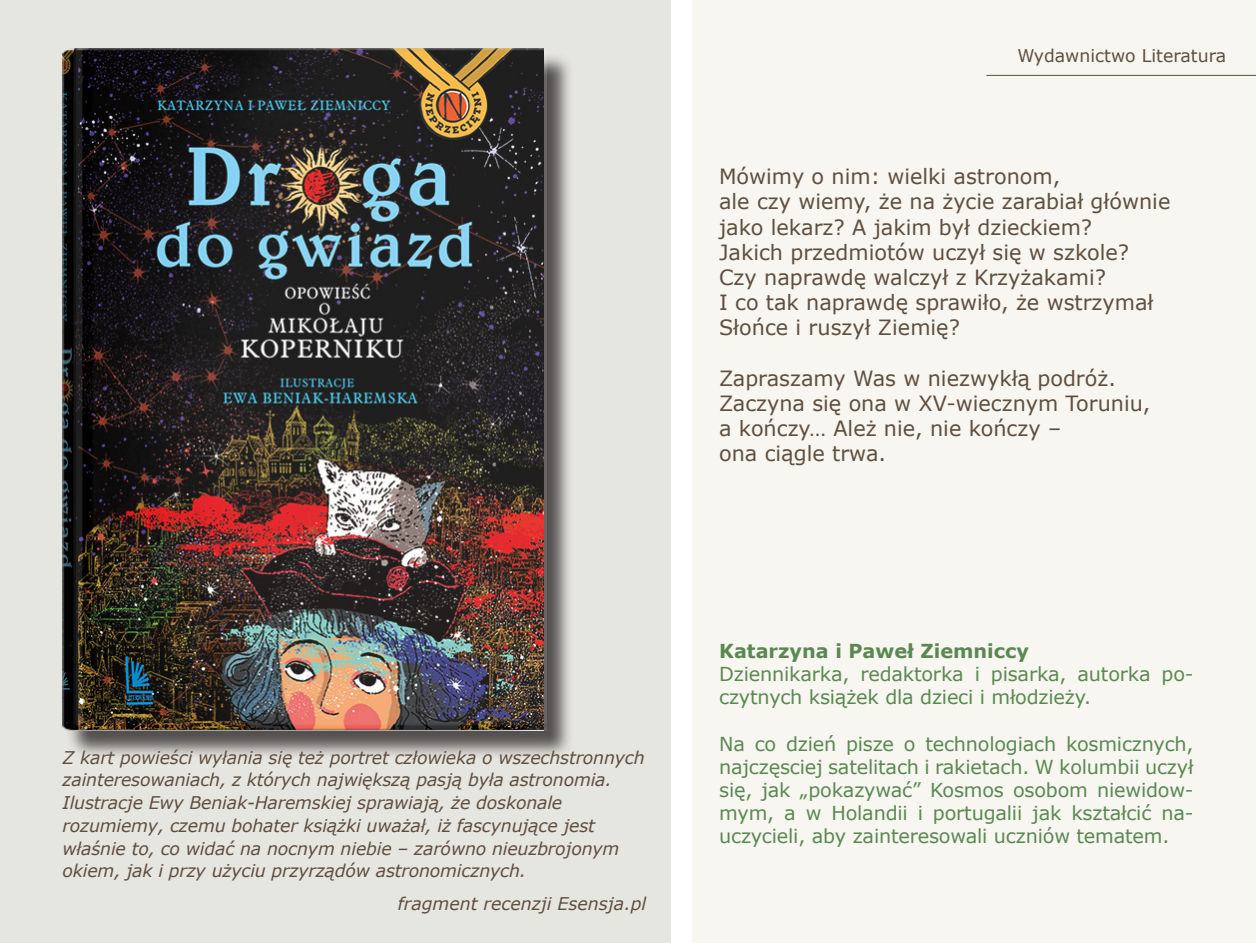
<style>
.page{position:relative;width:1256px;height:943px;background:#fff}
.page>*{position:absolute;margin:0;border:0;box-sizing:border-box;transform-origin:0 0}
.t1{font:21px/25.2px "Verdana";color:#5f4f3f}
.t2{font:19.25px/23.1px "Verdana";letter-spacing:-.01em;color:#5b8851}
.t3{font:700 19.25px "Verdana";color:#5b8851}
.t4{font:italic 17.5px/22.8px "Verdana";letter-spacing:-.01em;color:#5f4f3f}
.t5{font:17.5px "Verdana";color:#5f4f3f}
</style>
<div class="page">
<div style="left:0;top:0;width:670px;height:943px;background:#e6e6e1"></div>
<div style="left:692px;top:0;width:563px;height:943px;background:#f7f6f1"></div>
<hr style="left:986px;top:75px;width:269px;height:1px;background:#5f4f3f">
<div style="left:66px;top:52px;width:508px;height:707px;background:#231f20;opacity:.75"></div>
<img style="left:62px;top:48px;width:484px;height:682px">
<p class="t4" style="left:63px;top:745px;width:583px">Z kart powieści wyłania się też portret człowieka o wszechstronnych zainteresowaniach, z których największą pasją była astronomia.<br>Ilustracje Ewy Beniak-Haremskiej sprawiają, że doskonale rozumiemy, czemu bohater książki uważał, iż fascynujące jest właśnie to, co widać na nocnym niebie – zarówno nieuzbrojonym okiem, jak i przy użyciu przyrządów astronomicznych.</p>
<p class="t4" style="left:398px;top:892px;width:250px">fragment recenzji Esensja.pl</p>
<p class="t5" style="left:1017px;top:43px;width:210px">Wydawnictwo Literatura</p>
<p class="t1" style="left:719px;top:164px;width:452px">Mówimy o nim: wielki astronom,<br>ale czy wiemy, że na życie zarabiał głównie jako lekarz? A jakim był dzieckiem?<br>Jakich przedmiotów uczył się w szkole?<br>Czy naprawdę walczył z Krzyżakami?<br>I co tak naprawdę sprawiło, że wstrzymał Słońce i ruszył Ziemię?</p>
<p class="t1" style="left:719px;top:365px;width:433px">Zapraszamy Was w niezwykłą podróż.<br>Zaczyna się ona w XV-wiecznym Toruniu, a kończy… Ależ nie, nie kończy –<br>ona ciągle trwa.</p>
<p class="t3" style="left:719px;top:637px;width:311px">Katarzyna i Paweł Ziemniccy</p>
<p class="t2" style="left:719px;top:662px;width:475px">Dziennikarka, redaktorka i pisarka, autorka po&shy;czytnych książek dla dzieci i młodzieży.</p>
<p class="t2" style="left:719px;top:731px;width:476px;text-align:justify">Na co dzień pisze o technologiach kosmicznych, najczęsciej satelitach i rakietach. W kolumbii uczył się, jak „pokazywać” Kosmos osobom niewidow&shy;mym, a w Holandii i portugalii jak kształcić na&shy;uczycieli, aby zainteresowali uczniów tematem.</p>
</div>
